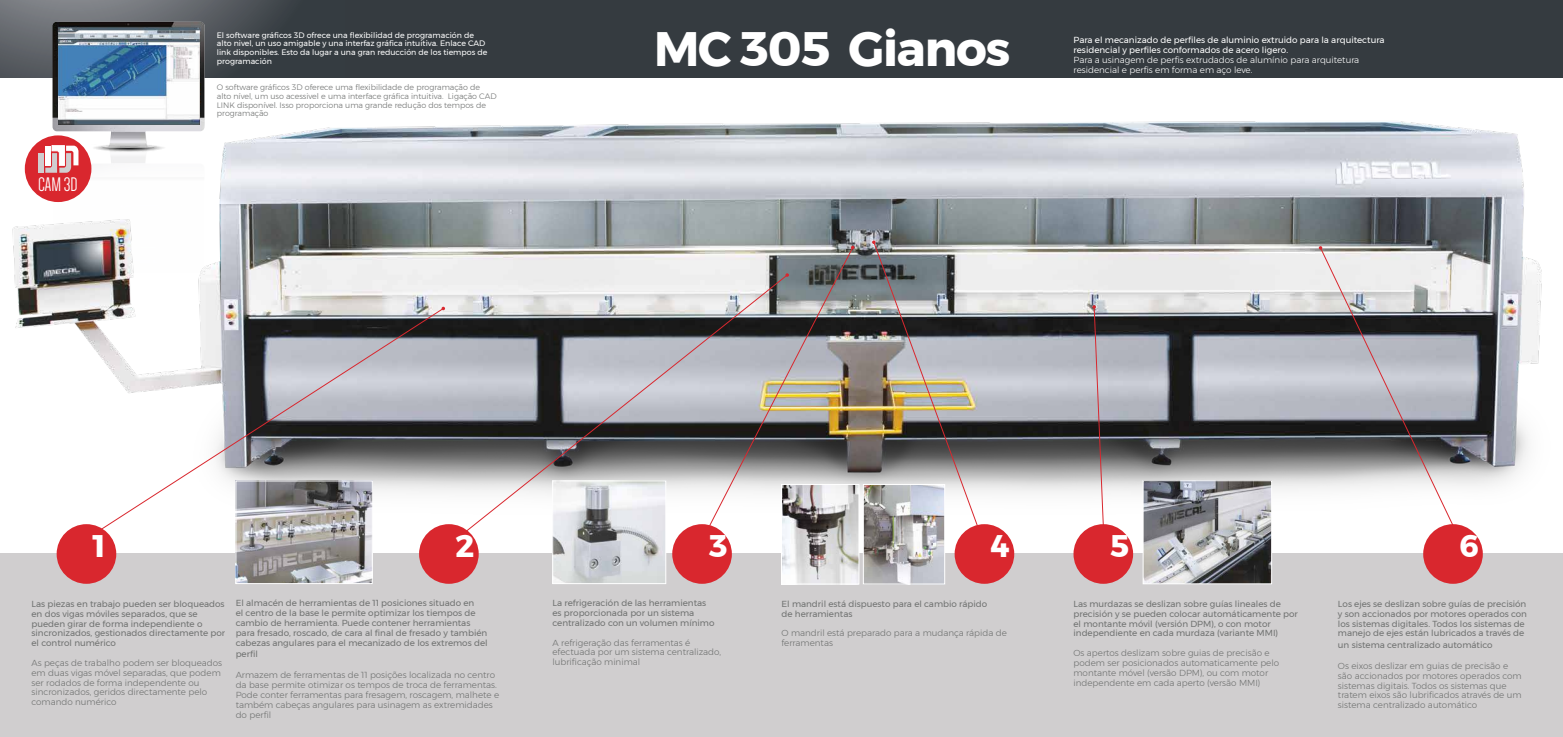
<style>
.page{position:relative;width:1563px;height:737px;background:#fff}
.page>*{position:absolute;margin:0;border:0;box-sizing:border-box;transform-origin:0 0}
.t1{font:700 48.21px "Montserrat";letter-spacing:-.025em;color:#fff}
.t2{font:700 31.15px "Montserrat";color:#fff}
.t3{font:20.21px "Dense";color:#fff}
.t4{font:8.75px/9.8px "Montserrat";color:#707271}
.t5{font:300 8.75px/9.8px "Montserrat";color:#707271}
.t6{font:8.75px/9.8px "Montserrat";color:#fff}
.t7{font:300 8.75px/9.8px "Montserrat";color:#fff}
.t8{font:300 7.88px/8.8px "Montserrat";color:#707271}
.t9{font:7.88px/8.8px "Montserrat";color:#fff}
</style>
<div class="page">
<div style="left:0;top:554px;width:1563px;height:183px;background:#d0cecf"></div>
<div style="left:1042px;top:0;width:521px;height:78px;background:#353b40"></div>
<div style="left:521px;top:0;width:521px;height:78px;background:#353b40"></div>
<div style="left:0;top:0;width:521px;height:78px;background:#353b40"></div>
<svg style="left:0;top:0;width:283px;height:78px"></svg>
<img style="left:12px;top:98px;width:1530px;height:446px">
<svg style="left:98px;top:307px;width:346px;height:225px"></svg>
<svg style="left:441px;top:307px;width:4px;height:3px"></svg>
<svg style="left:1092px;top:305px;width:12px;height:221px"></svg>
<img style="left:872px;top:240px;width:106px;height:287px">
<svg style="left:1318px;top:246px;width:136px;height:280px"></svg>
<svg style="left:465px;top:274px;width:316px;height:258px"></svg>
<img style="left:708px;top:246px;width:146px;height:281px">
<div style="left:57px;top:524px;width:59px;height:60px;background:#d9272e;border-radius:50%"></div>
<div style="left:672px;top:524px;width:60px;height:60px;background:#d9272e;border-radius:50%"></div>
<div style="left:1423px;top:524px;width:59px;height:60px;background:#d9272e;border-radius:50%"></div>
<div style="left:1073px;top:524px;width:60px;height:60px;background:#d9272e;border-radius:50%"></div>
<div style="left:954px;top:524px;width:60px;height:60px;background:#d9272e;border-radius:50%"></div>
<div style="left:419px;top:524px;width:60px;height:60px;background:#d9272e;border-radius:50%"></div>
<img style="left:53px;top:22px;width:152px;height:251px">
<img style="left:92px;top:145px;width:74px;height:6px">
<img style="left:59px;top:27px;width:140px;height:13px">
<div style="left:25px;top:135px;width:66px;height:67px;background:#d9272e;border-radius:50%"></div>
<div style="left:38px;top:153px;width:5px;height:20px;background:#d0cecf"></div>
<svg style="left:45px;top:146px;width:33px;height:27px"></svg>
<img style="left:58px;top:40px;width:141px;height:85px">
<img style="left:554px;top:482px;width:110px;height:100px">
<div style="left:552px;top:480px;width:114px;height:104px;border:1px solid #fff"></div>
<img style="left:1145px;top:482px;width:125px;height:100px">
<div style="left:1143px;top:480px;width:129px;height:104px;border:1px solid #fff"></div>
<img style="left:865px;top:486px;width:78px;height:96px">
<div style="left:863px;top:484px;width:82px;height:100px;border:1px solid #fff"></div>
<img style="left:783px;top:486px;width:74px;height:96px">
<div style="left:781px;top:484px;width:78px;height:100px;border:1px solid #fff"></div>
<img style="left:238px;top:483px;width:132px;height:99px">
<div style="left:236px;top:481px;width:136px;height:103px;border:1px solid #fff"></div>
<h3 class="t3" style="left:38px;top:174px;width:41px">CAM 3D</h3>
<p class="t9" style="left:217px;top:30px;width:272px">El software gráficos 3D ofrece una flexibilidad de programación de alto nivel, un uso amigable y una interfaz gráfica intuitiva. Enlace CAD link disponibles. Esto da lugar a una gran reducción de los tiempos de programación</p>
<p class="t8" style="left:217px;top:83px;width:281px">O software gráficos 3D oferece uma flexibilidade de programação de alto nível, um uso acessivel e uma interface gráfica intuitiva. Ligação CAD LINK disponível. Isso proporciona uma grande redução dos tempos de programação</p>
<h1 class="t1" style="left:654px;top:19px;width:358px">MC 305 Gianos</h1>
<p class="t6" style="left:1073px;top:35px;width:313px">Para el mecanizado de perfiles de aluminio extruido para la arquitectura residencial y perfiles conformados de acero ligero.</p>
<p class="t7" style="left:1073px;top:55px;width:287px">Para a usinagem de perfis extrudados de alumínio para arquitetura residencial e perfis em forma em aço leve.</p>
<h2 class="t2" style="left:93px;top:527px;width:14px">1</h2>
<h2 class="t2" style="left:455px;top:527px;width:20px">2</h2>
<h2 class="t2" style="left:709px;top:527px;width:20px">3</h2>
<h2 class="t2" style="left:991px;top:527px;width:20px">4</h2>
<h2 class="t2" style="left:1110px;top:527px;width:21px">5</h2>
<h2 class="t2" style="left:1459px;top:527px;width:21px">6</h2>
<p class="t4" style="left:32px;top:599px;width:195px">Las piezas en trabajo pueden ser bloqueados en dos vigas móviles separados, que se pueden girar de forma independiente o sincronizados, gestionados directamente por el control numérico</p>
<p class="t5" style="left:32px;top:658px;width:192px">As peças de trabalho podem ser bloqueados em duas vigas móvel separadas, que podem ser rodados de forma independente ou sincronizados, geridos directamente pelo comando numérico</p>
<p class="t4" style="left:236px;top:598px;width:253px">El almacén de herramientas de 11 posiciones situado en<br>el centro de la base le permite optimizar los tiempos de cambio de herramienta. Puede contener herramientas para fresado, roscado, de cara al final de fresado y también cabezas angulares para el mecanizado de los extremos del</p>
<p class="t4" style="left:236px;top:649px;width:24px">perfil</p>
<p class="t5" style="left:236px;top:670px;width:265px">Armazem de ferramentas de 11 posições localizada no centro da base permite otimizar os tempos de troca de ferramentas.<br>Pode conter ferramentas para fresagem, roscagem, malhete e também cabeças angulares para usinagem as extremidades do perfil</p>
<p class="t4" style="left:552px;top:598px;width:163px">La refrigeración de las herramientas es proporcionada por un sistema centralizado con un volumen mínimo</p>
<p class="t5" style="left:552px;top:637px;width:170px">A refrigeração das ferramentas é efectuada por um sistema centralizado, lubrificação minimal</p>
<p class="t4" style="left:781px;top:599px;width:207px">El mandril está dispuesto para el cambio rápido de herramientas</p>
<p class="t5" style="left:781px;top:628px;width:227px">O mandril está preparado para a mudança rápida de ferramentas</p>
<p class="t4" style="left:1073px;top:599px;width:226px">Las murdazas se deslizan sobre guías lineales de precisión y se pueden colocar automáticamente por el montante móvil (versión DPM), o con motor independiente en cada murdaza (variante MMI)</p>
<p class="t5" style="left:1073px;top:648px;width:207px">Os apertos deslizam sobre guias de precisão e podem ser posicionados automaticamente pelo montante móvel (versão DPM), ou com motor independente em cada aperto (versão MMI)</p>
<p class="t4" style="left:1338px;top:599px;width:190px">Los ejes se deslizan sobre guías de precisión y son accionados por motores operados con los sistemas digitales. Todos los sistemas de manejo de ejes están lubricados a través de</p>
<p class="t4" style="left:1338px;top:639px;width:156px">un sistema centralizado automático</p>
<p class="t5" style="left:1338px;top:661px;width:185px">Os eixos deslizar em guias de precisão e são accionados por motores operados com sistemas digitais. Todos os sistemas que tratem eixos são lubrificados através de um sistema centralizado automático</p>
</div>
